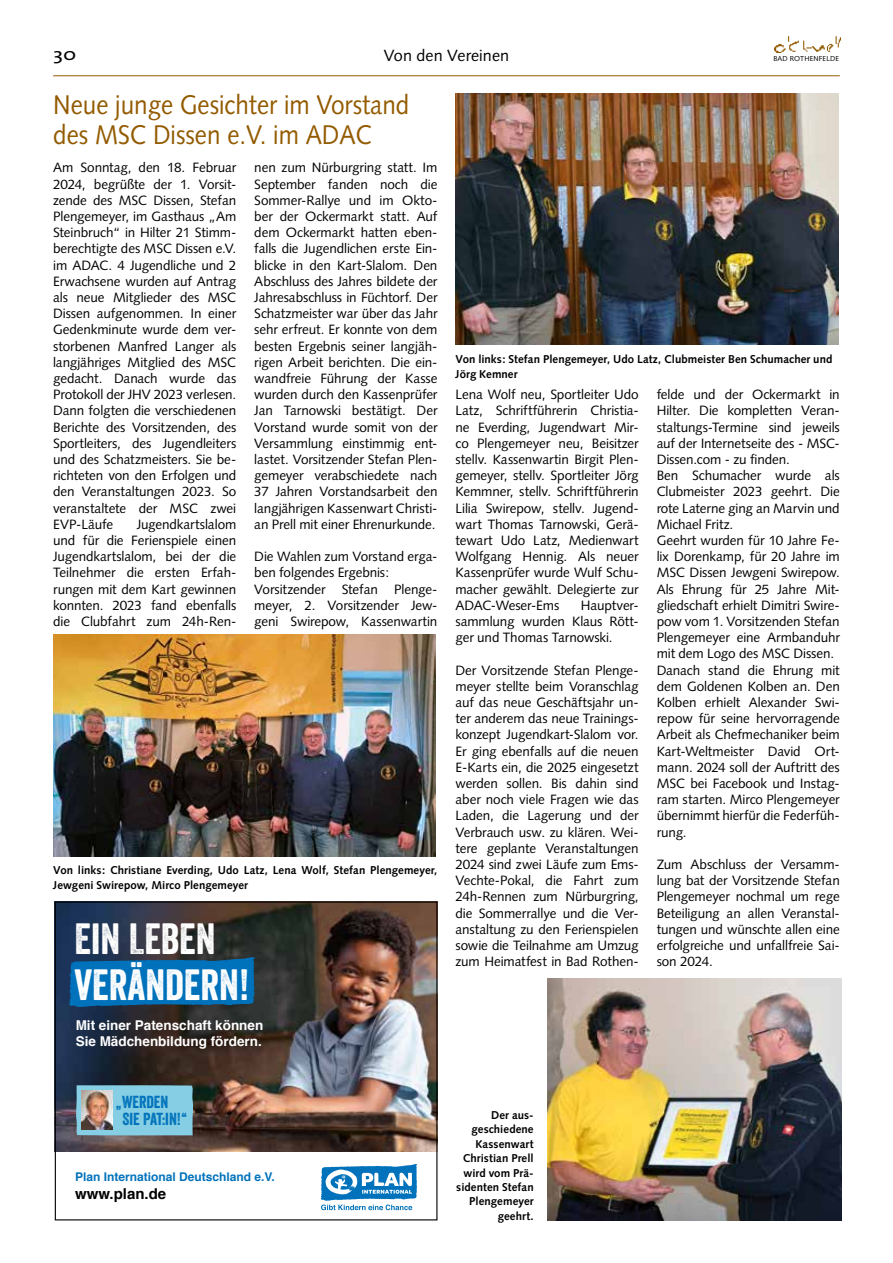
<style>
.page{position:relative;width:893px;height:1263px;background:#fff}
.page>*{position:absolute;margin:0;border:0;box-sizing:border-box;transform-origin:0 0}
.t1{font:42.45px/46.3px "Veneer";color:#fff}
.t2{font:27px/30px "Syntax";color:#935b00;scale:.9 1}
.t3{font:17.25px "The Mix";color:#000;scale:1.25 1}
.t4{font:16.95px/17px "Veneer";color:#0072bb}
.t5{font:16.2px "Syntax";letter-spacing:.005em;color:#000}
.t6{font:700 15px "Helvetica";color:#000}
.t7{font:13.5px/16.2px "Syntax";letter-spacing:-.01em;color:#000;text-align:justify}
.t8{font:700 13.5px/16.5px "Helvetica";color:#fff}
.t9{font:700 12px "Helvetica";color:#0072bb}
.t10{font:700 11.4px/14.4px "Syntax";letter-spacing:.005em;color:#000}
.t11{font:7.2px "Syntax";letter-spacing:.025em;color:#000}
</style>
<div class="page">
<hr style="left:53px;top:75px;width:787px;height:1px;background:#935b00">
<img style="left:774px;top:36px;width:67px;height:16px">
<img style="left:547px;top:978px;width:294px;height:242px">
<img style="left:455px;top:94px;width:383px;height:250px">
<img style="left:53px;top:634px;width:383px;height:223px">
<img style="left:57px;top:903px;width:378px;height:248px">
<svg style="left:321px;top:1164px;width:96px;height:46px"></svg>
<svg style="left:69px;top:957px;width:186px;height:50px;background:#056aab"></svg>
<div style="left:76px;top:1085px;width:117px;height:50px;background:#85cee4"></div>
<img style="left:81px;top:1091px;width:31px;height:39px">
<div style="left:55px;top:901px;width:382px;height:319px;border:1px solid #000"></div>
<p class="t5" style="left:384px;top:45px;width:127px">Von den Vereinen</p>
<p class="t3" style="left:53px;top:40px;width:20px">30</p>
<p class="t11" style="left:773px;top:55px;width:67px">BAD ROTHENFELDE</p>
<h2 class="t2" style="left:53px;top:89px;width:397px">Neue junge Gesichter im Vorstand des MSC Dissen e.V. im ADAC</h2>
<p class="t7" style="left:254px;top:160px;width:185px">nen zum Nürburgring statt. Im September fanden noch die Sommer-Rallye und im Okto&shy;ber der Ockermarkt statt. Auf dem Ockermarkt hatten eben&shy;falls die Jugendlichen erste Ein&shy;blicke in den Kart-Slalom. Den Abschluss des Jahres bildete der Jahresabschluss in Füchtorf. Der Schatzmeister war über das Jahr sehr erfreut. Er konnte von dem besten Ergebnis seiner langjäh&shy;rigen Arbeit berichten. Die ein&shy;wandfreie Führung der Kasse wurden durch den Kassenprüfer Jan Tarnowski bestätigt. Der Vorstand wurde somit von der Versammlung einstimmig ent&shy;lastet. Vorsitzender Stefan Plen&shy;gemeyer verabschiedete nach 37 Jahren Vorstandsarbeit den langjährigen Kassenwart Christi&shy;an Prell mit einer Ehrenurkunde.</p>
<p class="t7" style="left:254px;top:548px;width:185px;text-align:left">Die Wahlen zum Vorstand erga&shy;ben folgendes Ergebnis:<br>Vorsitzender Stefan Plenge&shy;meyer, 2. Vorsitzender Jew&shy;geni Swirepow, Kassenwartin</p>
<p class="t7" style="left:53px;top:160px;width:185px">Am Sonntag, den 18. Februar 2024, begrüßte der 1. Vorsit&shy;zende des MSC Dissen, Stefan Plengemeyer, im Gasthaus „Am Steinbruch“ in Hilter 21 Stimm&shy;berechtigte des MSC Dissen e.V. im ADAC. 4 Jugendliche und 2<br>Erwachsene wurden auf Antrag als neue Mitglieder des MSC Dissen aufgenommen. In einer Gedenkminute wurde dem ver&shy;storbenen Manfred Langer als langjähriges Mitglied des MSC gedacht. Danach wurde das Protokoll der JHV 2023 verlesen.<br>Dann folgten die verschiedenen Berichte des Vorsitzenden, des Sportleiters, des Jugendleiters und des Schatzmeisters. Sie be&shy;richteten von den Erfolgen und den Veranstaltungen 2023. So veranstaltete der MSC zwei EVP-Läufe</p>
<p class="t7" style="left:53px;top:516px;width:185px;text-indent:84px">Jugendkartslalom und für die Ferienspiele einen Jugendkartslalom, bei der die Teilnehmer die ersten Erfah&shy;rungen mit dem Kart gewinnen konnten. 2023 fand ebenfalls die Clubfahrt zum 24h-Ren-</p>
<p class="t10" style="left:53px;top:863px;width:386px">Von links: Christiane Everding, Udo Latz, Lena Wolf, Stefan Plengemeyer,<br>Jewgeni Swirepow, Mirco Plengemeyer</p>
<h1 class="t1" style="left:74px;top:915px;width:176px">EIN LEBEN<br>VERÄNDERN!</h1>
<p class="t8" style="left:76px;top:1017px;width:189px">Mit einer Patenschaft können<br>Sie Mädchenbildung fördern.</p>
<p class="t10" style="left:455px;top:352px;width:378px">Von links: Stefan Plengemeyer, Udo Latz, Clubmeister Ben Schumacher und<br>Jörg Kemner</p>
<p class="t7" style="left:455px;top:386px;width:185px">Lena Wolf neu, Sportleiter Udo Latz, Schriftführerin Christia&shy;ne Everding, Jugendwart Mir&shy;co Plengemeyer neu, Beisitzer stellv. Kassenwartin Birgit Plen&shy;gemeyer, stellv. Sportleiter Jörg Kemmner, stellv. Schriftführerin Lilia Swirepow, stellv. Jugend&shy;wart Thomas Tarnowski, Gerä&shy;tewart Udo Latz, Medienwart Wolfgang Hennig. Als neuer Kassenprüfer wurde Wulf Schu&shy;macher gewählt. Delegierte zur ADAC-Weser-Ems</p>
<p class="t7" style="left:455px;top:597px;width:185px;text-indent:125px">Hauptver&shy;sammlung wurden Klaus Rött&shy;ger und Thomas Tarnowski.</p>
<p class="t7" style="left:455px;top:662px;width:185px">Der Vorsitzende Stefan Plenge&shy;meyer stellte beim Voranschlag auf das neue Geschäftsjahr un&shy;ter anderem das neue Trainings&shy;konzept Jugendkart-Slalom vor.<br>Er ging ebenfalls auf die neuen E-Karts ein, die 2025 eingesetzt werden sollen. Bis dahin sind aber noch viele Fragen wie das Laden, die Lagerung und der Verbrauch usw. zu klären. Wei&shy;tere geplante Veranstaltungen 2024 sind zwei Läufe zum Ems-Vechte-Pokal, die Fahrt zum 24h-Rennen zum Nürburgring, die Sommerrallye und die Ver&shy;anstaltung zu den Ferienspielen sowie die Teilnahme am Umzug zum Heimatfest in Bad Rothen-</p>
<p class="t7" style="left:657px;top:386px;width:185px;text-align:left">felde und der Ockermarkt in<br>Hilter. Die kompletten Veran&shy;staltungs-Termine sind jeweils auf der Internetseite des - MSC-<br>Dissen.com - zu finden.<br>Ben Schumacher wurde als<br>Clubmeister 2023 geehrt. Die rote Laterne ging an Marvin und<br>Michael Fritz.<br>Geehrt wurden für 10 Jahre Fe&shy;lix Dorenkamp, für 20 Jahre im<br>MSC Dissen Jewgeni Swirepow.<br>Als Ehrung für 25 Jahre Mit&shy;gliedschaft erhielt Dimitri Swire&shy;pow vom 1. Vorsitzenden Stefan<br>Plengemeyer eine Armbanduhr mit dem Logo des MSC Dissen.<br>Danach stand die Ehrung mit dem Goldenen Kolben an. Den<br>Kolben erhielt Alexander Swi&shy;repow für seine hervorragende<br>Arbeit als Chefmechaniker beim<br>Kart-Weltmeister David Ort&shy;mann. 2024 soll der Auftritt des<br>MSC bei Facebook und Instag&shy;ram starten. Mirco Plengemeyer übernimmt hierfür die Federfüh&shy;rung.</p>
<p class="t7" style="left:657px;top:856px;width:185px">Zum Abschluss der Versamm&shy;lung bat der Vorsitzende Stefan Plengemeyer nochmal um rege Beteiligung an allen Veranstal&shy;tungen und wünschte allen eine erfolgreiche und unfallfreie Sai&shy;son 2024.</p>
<p class="t4" style="left:123px;top:1093px;width:66px;text-indent:-7px">„WERDEN<br>SIE PAT:IN!“</p>
<p class="t9" style="left:75px;top:1167px;width:201px">Plan International Deutschland e.V.</p>
<p class="t6" style="left:75px;top:1182px;width:93px">www.plan.de</p>
<p class="t10" style="left:456px;top:1108px;width:79px;text-align:right">Der aus&shy;geschiedene<br>Kassenwart<br>Christian Prell wird vom Prä&shy;sidenten Stefan<br>Plengemeyer geehrt.</p>
</div>
